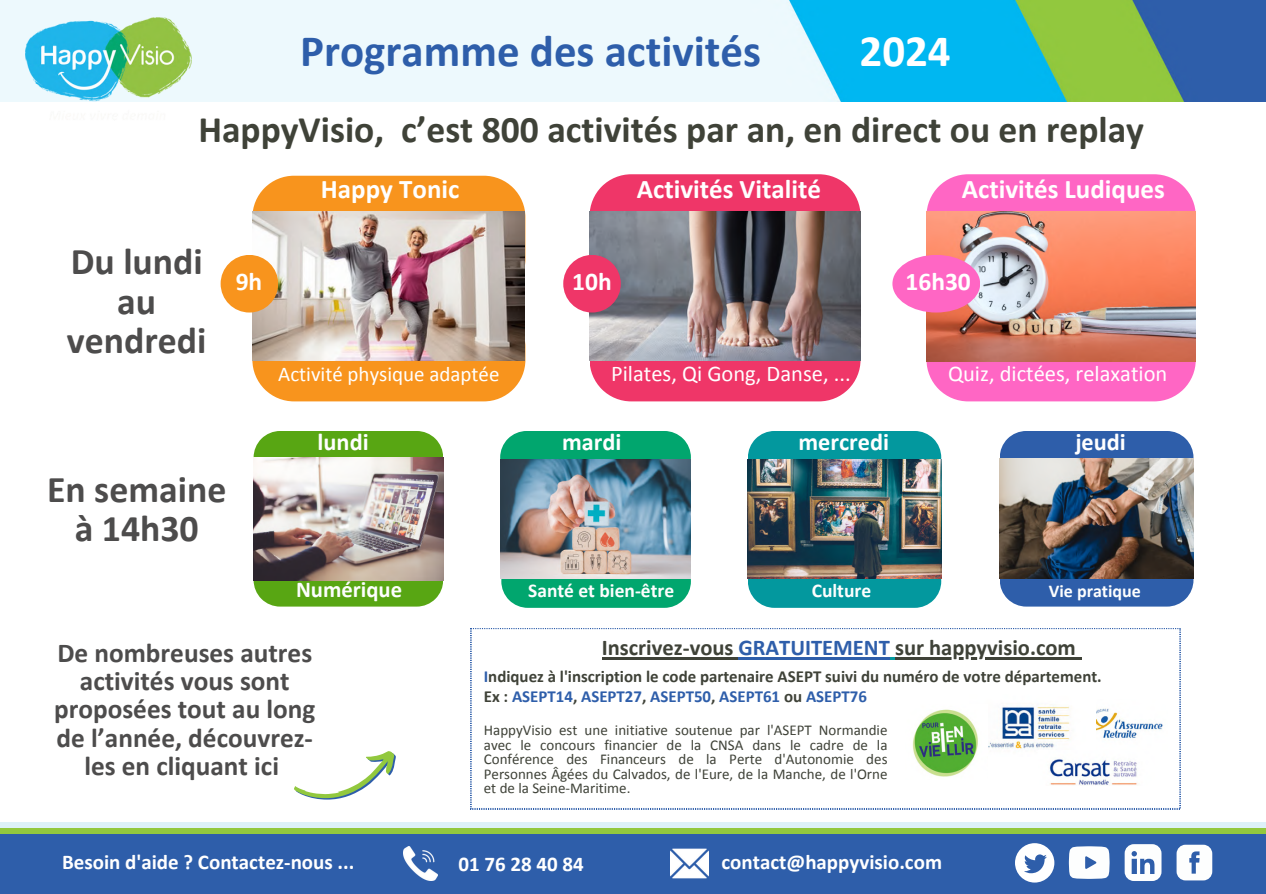
<style>
.page{position:relative;width:1266px;height:894px;background:#fff}
.page>*{position:absolute;margin:0;border:0;box-sizing:border-box;transform-origin:0 0}
.t1{font:700 45px "Calibri";color:#2e5eaa}
.t2{font:700 45px "Calibri";color:#fff}
.t3{font:700 37.8px/39.3px "Calibri";color:#4d4c4c;text-align:center}
.t4{font:700 37.5px "Calibri";color:#3f4238}
.t5{font:700 27.3px/28px "Calibri";color:#4d4c4c;text-align:center}
.t6{font:700 27px "Calibri";color:#fff}
.t7{font:700 25.5px "Calibri";color:#fff}
.t8{font:700 24.3px "Calibri";color:#fff}
.t9{font:700 22.65px "Calibri";color:#fdfefe}
.t10{font:22.5px "Calibri";color:#fff}
.t11{font:700 22.5px "Calibri";color:#3f4238}
.t12{font:700 21px "Calibri";color:#fff}
.t13{font:21px "Calibri";color:#fff}
.t14{font:700 19.5px "Calibri";color:#fdfefe}
.t15{font:700 18px "Calibri";color:#fdfefe}
.t16{font:700 16.95px "Calibri";color:#3f4238}
.t17{font:700 16.95px "Calibri";color:#2e5eaa}
.t18{font:15px/14.5px "Calibri";color:#3f4238;text-align:justify}
.s1{color:#2e5eaa}
.s2{color:#3f4238}
</style>
<div class="page">
<img style="left:0;top:0;width:1265px;height:101px">
<img style="left:25px;top:18px;width:167px;height:84px">
<div style="left:0;top:833px;width:1265px;height:60px;background:#2e5eaa"></div>
<svg style="left:1176px;top:844px;width:36px;height:36px"></svg>
<svg style="left:1124px;top:844px;width:37px;height:36px"></svg>
<svg style="left:1069px;top:846px;width:40px;height:32px"></svg>
<svg style="left:1015px;top:843px;width:39px;height:39px"></svg>
<img style="left:670px;top:848px;width:39px;height:31px">
<img style="left:403px;top:846px;width:34px;height:33px">
<div style="left:0;top:822px;width:1265px;height:7px;background:#ddf1f8"></div>
<div style="left:0;top:827px;width:1265px;height:6px;background:#92c83e"></div>
<svg style="left:254px;top:580px;width:189px;height:26px;background:#63a923"></svg>
<svg style="left:501px;top:554px;width:190px;height:53px;background:#16ac79"></svg>
<svg style="left:748px;top:578px;width:193px;height:29px;background:#139a9f"></svg>
<svg style="left:999px;top:578px;width:194px;height:28px;background:#3964aa"></svg>
<div style="left:254px;top:431px;width:189px;height:26px;background:#58a613"></div>
<svg style="left:500px;top:431px;width:191px;height:53px;background:#0faa76"></svg>
<div style="left:748px;top:431px;width:193px;height:28px;background:#03989e"></div>
<div style="left:1000px;top:431px;width:193px;height:27px;background:#2e5eaa"></div>
<svg style="left:252px;top:176px;width:273px;height:225px;background:#f79b2e"></svg>
<svg style="left:926px;top:174px;width:269px;height:227px;background:#fe71c6"></svg>
<svg style="left:589px;top:174px;width:271px;height:227px;background:#ee4573"></svg>
<img style="left:252px;top:211px;width:273px;height:149px">
<img style="left:589px;top:211px;width:272px;height:149px">
<img style="left:500px;top:459px;width:190px;height:119px">
<img style="left:254px;top:457px;width:190px;height:123px">
<img style="left:748px;top:459px;width:193px;height:119px">
<img style="left:999px;top:458px;width:194px;height:120px">
<img style="left:926px;top:211px;width:269px;height:150px">
<div style="left:221px;top:255px;width:57px;height:57px;background:#f8941d;border-radius:50%"></div>
<div style="left:563px;top:255px;width:58px;height:57px;background:#ef3668;border-radius:50%"></div>
<div style="left:892px;top:255px;width:88px;height:57px;background:#ff66c4;border-radius:50%"></div>
<svg style="left:294px;top:751px;width:102px;height:49px"></svg>
<svg style="left:471px;top:628px;width:709px;height:180px"></svg>
<img style="left:1095px;top:699px;width:73px;height:52px">
<img style="left:969px;top:694px;width:126px;height:62px">
<img style="left:905px;top:704px;width:82px;height:75px">
<img style="left:1039px;top:750px;width:115px;height:35px">
<hr style="left:602px;top:657px;width:136px;height:2px;background:#3f4238">
<hr style="left:738px;top:657px;width:152px;height:2px;background:#2e5eaa">
<hr style="left:895px;top:657px;width:181px;height:2px;background:#3f4238">
<p class="t1" style="left:300px;top:32px;width:462px">Programme des activités</p>
<p class="t2" style="left:859px;top:32px;width:93px">2024</p>
<p class="t4" style="left:198px;top:113px;width:947px">HappyVisio, c’est 800 activités par an, en direct ou en replay</p>
<p class="t3" style="left:67px;top:245px;width:141px">Du lundi au vendredi</p>
<p class="t6" style="left:321px;top:177px;width:140px">Happy Tonic</p>
<p class="t6" style="left:637px;top:177px;width:186px">Activités Vitalité</p>
<p class="t6" style="left:961px;top:177px;width:205px">Activités Ludiques</p>
<p class="t7" style="left:236px;top:271px;width:28px">9h</p>
<p class="t7" style="left:572px;top:271px;width:41px">10h</p>
<p class="t7" style="left:905px;top:271px;width:67px">16h30</p>
<p class="t13" style="left:278px;top:365px;width:223px">Activité physique adaptée</p>
<p class="t10" style="left:611px;top:364px;width:241px">Pilates, Qi Gong, Danse, ...</p>
<p class="t10" style="left:948px;top:364px;width:221px">Quiz, dictées, relaxation</p>
<p class="t3" style="left:47px;top:472px;width:181px">En semaine à 14h30</p>
<p class="t8" style="left:318px;top:431px;width:53px">lundi</p>
<p class="t8" style="left:798px;top:431px;width:92px">mercredi</p>
<p class="t8" style="left:1075px;top:431px;width:52px">jeudi</p>
<p class="t8" style="left:562px;top:431px;width:61px">mardi</p>
<p class="t9" style="left:296px;top:580px;width:108px">Numérique</p>
<p class="t14" style="left:528px;top:582px;width:148px">Santé et bien-être</p>
<p class="t14" style="left:812px;top:582px;width:61px">Culture</p>
<p class="t15" style="left:1049px;top:583px;width:94px">Vie pratique</p>
<p class="t5" style="left:54px;top:641px;width:263px">De nombreuses autres activités vous sont proposées tout au long de l’année, découvrez&shy;les en cliquant ici</p>
<p class="t11" style="left:602px;top:638px;width:475px">Inscrivez-vous <span class="s1">GRATUITEMENT</span> sur happyvisio.com</p>
<p class="t16" style="left:484px;top:669px;width:619px"><span class="s1">I</span>ndiquez à l'inscription le code partenaire ASEPT suivi du numéro de votre département.</p>
<p class="t17" style="left:484px;top:689px;width:384px"><span class="s2">Ex :</span> ASEPT14<span class="s2">,</span> ASEPT27<span class="s2">,</span> ASEPT50<span class="s2">,</span> ASEPT61 <span class="s2">ou</span> ASEPT76</p>
<p class="t18" style="left:484px;top:723px;width:405px">HappyVisio est une initiative soutenue par l'ASEPT Normandie avec le concours financier de la CNSA dans le cadre de la Conférence des Financeurs de la Perte d'Autonomie des Personnes Âgées du Calvados, de l'Eure, de la Manche, de l'Orne et de la Seine-Maritime.</p>
<p class="t12" style="left:62px;top:853px;width:294px">Besoin d'aide ? Contactez-nous ...</p>
<p class="t12" style="left:458px;top:855px;width:127px">01 76 28 40 84</p>
<p class="t12" style="left:721px;top:853px;width:222px">contact@happyvisio.com</p>
</div>
